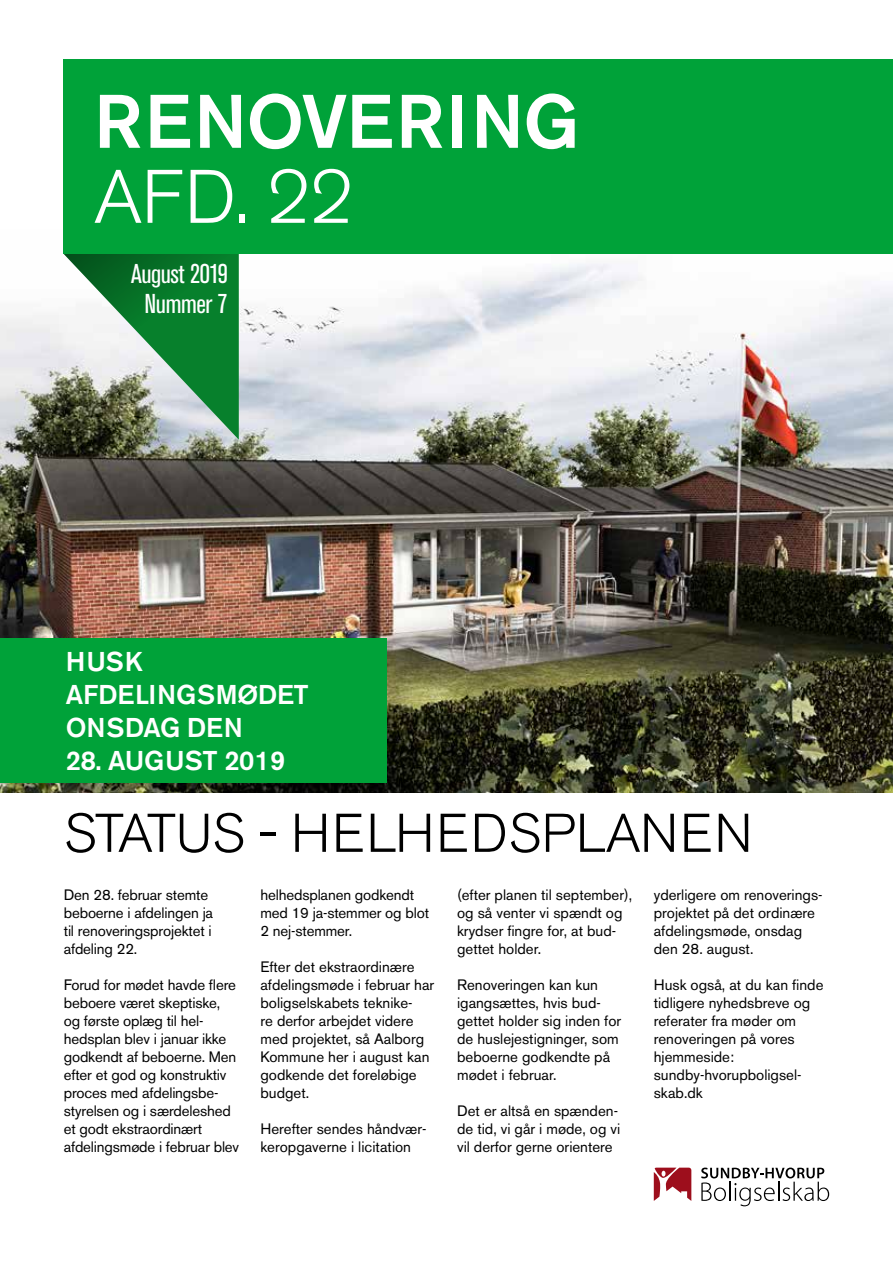
<style>
.page{position:relative;width:893px;height:1263px;background:#fff}
.page>*{position:absolute;margin:0;border:0;box-sizing:border-box;transform-origin:0 0}
.t1{font:500 75px "Akzidenz Grotesk BE";letter-spacing:.03em;color:#fff}
.t2{font:300 75px "Akzidenz Grotesk BE";color:#fff}
.t3{font:300 54px "Akzidenz Grotesk BE";letter-spacing:.01em;color:#000}
.t4{font:500 27px/33px "Akzidenz Grotesk BE";letter-spacing:-.01em;color:#fff}
.t5{font:condensed 27px/30px "Akzidenz Grotesk BE";letter-spacing:-.015em;color:#fff;text-align:center}
.t6{font:15px/18px "Akzidenz Grotesk BE";color:#000}
</style>
<div class="page">
<img style="left:0;top:230px;width:893px;height:562px">
<svg style="left:701px;top:1167px;width:128px;height:39px"></svg>
<svg style="left:654px;top:1167px;width:37px;height:34px"></svg>
<svg style="left:64px;top:254px;width:175px;height:186px"></svg>
<div style="left:64px;top:60px;width:829px;height:194px;background:#00a239"></div>
<div style="left:0;top:639px;width:387px;height:144px;background:#00a239"></div>
<h1 class="t1" style="left:94px;top:76px;width:487px">RENOVERING</h1>
<h1 class="t2" style="left:94px;top:155px;width:261px">AFD. 22</h1>
<h3 class="t5" style="left:131px;top:259px;width:98px">August 2019<br>Nummer 7</h3>
<h3 class="t4" style="left:66px;top:644px;width:244px">HUSK<br>AFDELINGSMØDET<br>ONSDAG DEN</h3>
<h3 class="t4" style="left:66px;top:743px;width:221px">28. AUGUST 2019</h3>
<h2 class="t3" style="left:64px;top:803px;width:690px">STATUS - HELHEDSPLANEN</h2>
<p class="t6" style="left:64px;top:886px;width:151px">Den 28. februar stemte beboerne i afdelingen ja til renoveringsprojektet i afdeling 22.</p>
<p class="t6" style="left:64px;top:976px;width:177px">Forud for mødet havde flere beboere været skeptiske, og første oplæg til hel&shy;hedsplan blev i januar ikke godkendt af beboerne. Men efter et god og konstruktiv proces med afdelingsbe&shy;styrelsen og i særdeleshed et godt ekstraordinært afdelingsmøde i februar blev</p>
<p class="t6" style="left:260px;top:886px;width:170px">helhedsplanen godkendt med 19 ja-stemmer og blot<br>2 nej-stemmer.</p>
<p class="t6" style="left:260px;top:958px;width:175px">Efter det ekstraordinære afdelingsmøde i februar har boligselskabets teknike-<br>re derfor arbejdet videre med projektet, så Aalborg<br>Kommune her i august kan godkende det foreløbige budget.</p>
<p class="t6" style="left:260px;top:1120px;width:167px">Herefter sendes håndvær&shy;keropgaverne i licitation</p>
<p class="t6" style="left:457px;top:886px;width:177px">(efter planen til september), og så venter vi spændt og krydser fingre for, at bud&shy;gettet holder.</p>
<p class="t6" style="left:457px;top:976px;width:166px">Renoveringen kan kun igangsættes, hvis bud&shy;gettet holder sig inden for de huslejestigninger, som beboerne godkendte på mødet i februar.</p>
<p class="t6" style="left:457px;top:1102px;width:165px">Det er altså en spænden&shy;de tid, vi går i møde, og vi vil derfor gerne orientere</p>
<p class="t6" style="left:654px;top:886px;width:170px">yderligere om renoverings&shy;projektet på det ordinære afdelingsmøde, onsdag den 28. august.</p>
<p class="t6" style="left:654px;top:976px;width:171px">Husk også, at du kan finde tidligere nyhedsbreve og referater fra møder om renoveringen på vores hjemmeside: sundby-hvorupboligsel&shy;skab.dk</p>
</div>
